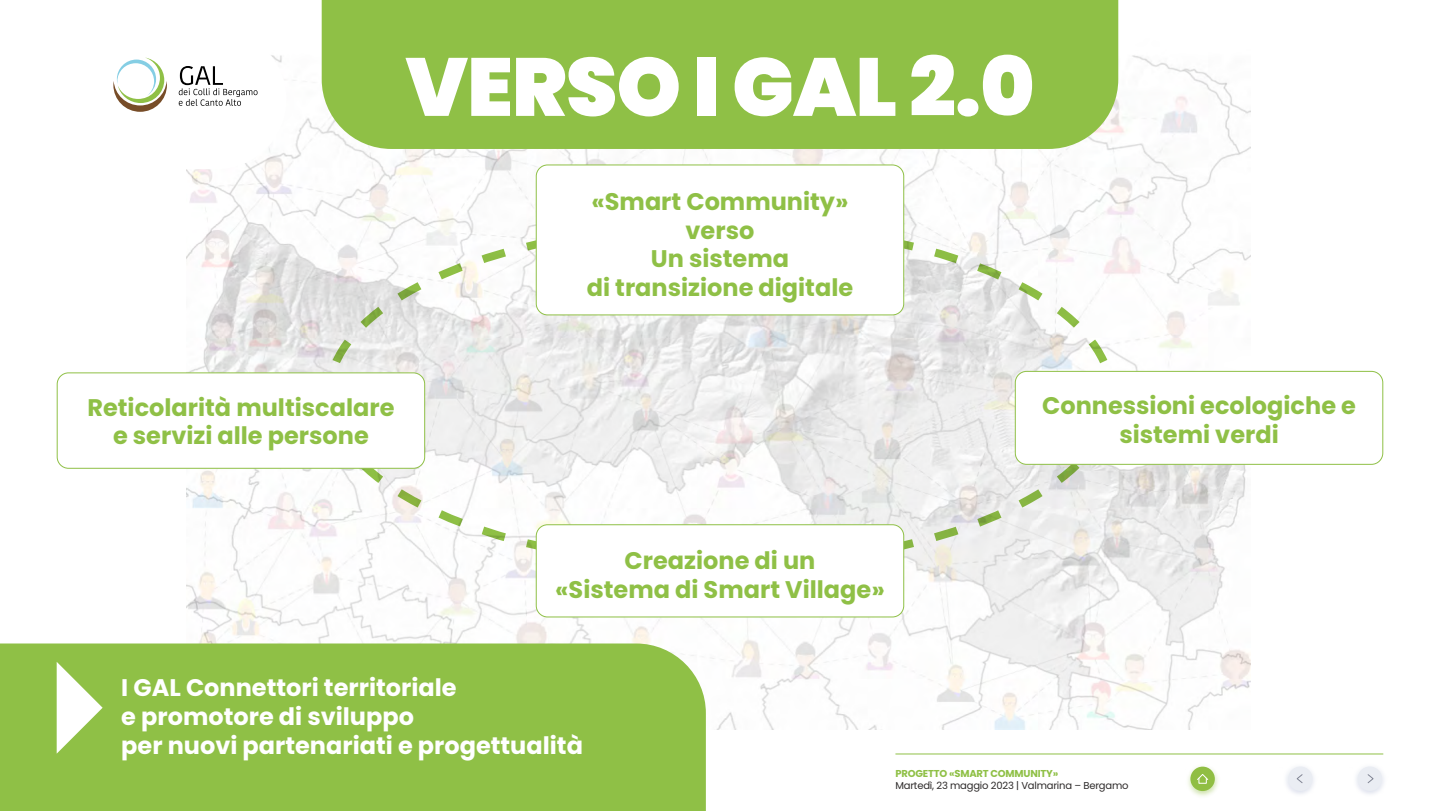
<style>
.page{position:relative;width:1440px;height:811px;background:#fff}
.page>*{position:absolute;margin:0;border:0;box-sizing:border-box;transform-origin:0 0}
.t1{font:900 82px "Poppins";letter-spacing:-.01em;color:#fff}
.t2{font:700 24px/28.8px "Poppins";color:#8fc046;text-align:center}
.t3{font:700 24px "Poppins";color:#fff}
.t4{font:10px "Poppins";letter-spacing:-.02em;color:#2d2a2a}
.t5{font:700 10px "Poppins";letter-spacing:-.02em;color:#8fc046}
</style>
<div class="page">
<img style="left:186px;top:0;width:1064px;height:730px">
<div style="left:322px;top:0;width:796px;height:149px;background:#8fc046"></div>
<div style="left:0;top:643px;width:706px;height:168px;background:#8fc046"></div>
<svg style="left:321px;top:216px;width:798px;height:355px"></svg>
<svg style="left:113px;top:30px;width:174px;height:139px"></svg>
<div style="left:536px;top:165px;width:368px;height:150px;background:#fff;border-radius:11px"></div>
<div style="left:536px;top:164px;width:368px;height:151px;border:1px solid #8fc046;border-radius:11px"></div>
<div style="left:536px;top:525px;width:368px;height:92px;background:#fff;border-radius:11px"></div>
<div style="left:536px;top:524px;width:368px;height:93px;border:1px solid #8fc046;border-radius:11px"></div>
<div style="left:57px;top:373px;width:368px;height:95px;background:#fff;border-radius:11px"></div>
<div style="left:57px;top:372px;width:368px;height:97px;border:1px solid #8fc046;border-radius:11px"></div>
<div style="left:1015px;top:371px;width:368px;height:93px;background:#fff;border-radius:11px"></div>
<div style="left:1015px;top:371px;width:368px;height:94px;border:1px solid #8fc046;border-radius:11px"></div>
<svg style="left:57px;top:662px;width:46px;height:91px"></svg>
<div style="left:1288px;top:766px;width:25px;height:25px;background:#eaedf3;border-radius:50%"></div>
<svg style="left:1296px;top:774px;width:7px;height:9px"></svg>
<div style="left:1358px;top:766px;width:24px;height:25px;background:#eaedf3;border-radius:50%"></div>
<svg style="left:1367px;top:774px;width:7px;height:9px"></svg>
<hr style="left:895px;top:753px;width:488px;height:1px;background:#8fc046">
<img style="left:1188px;top:767px;width:30px;height:29px">
<div style="left:1190px;top:766px;width:25px;height:25px;background:#90be43;border-radius:50%"></div>
<svg style="left:1197px;top:774px;width:12px;height:6px"></svg>
<p class="t1" style="left:405px;top:40px;width:631px">VERSO I GAL 2.0</p>
<p class="t2" style="left:87px;top:393px;width:309px">Reticolarità multiscalare</p>
<p class="t2" style="left:113px;top:422px;width:257px">e servizi alle persone</p>
<p class="t2" style="left:591px;top:187px;width:259px">«Smart Community»</p>
<p class="t2" style="left:686px;top:216px;width:70px">verso</p>
<p class="t2" style="left:651px;top:245px;width:140px">Un sistema</p>
<p class="t2" style="left:587px;top:273px;width:268px">di transizione digitale</p>
<p class="t2" style="left:1042px;top:391px;width:315px">Connessioni ecologiche e sistemi verdi</p>
<p class="t2" style="left:625px;top:547px;width:192px">Creazione di un</p>
<p class="t2" style="left:555px;top:575px;width:331px">«Sistema di Smart Village»</p>
<p class="t3" style="left:121px;top:673px;width:337px">I GAL Connettori territoriale</p>
<p class="t3" style="left:121px;top:702px;width:294px">e promotore di sviluppo</p>
<p class="t3" style="left:121px;top:731px;width:463px">per nuovi partenariati e progettualità</p>
<p class="t5" style="left:895px;top:768px;width:164px">PROGETTO «SMART COMMUNITY»</p>
<p class="t4" style="left:895px;top:780px;width:235px">Martedì, 23 maggio 2023 | Valmarina – Bergamo</p>
</div>
